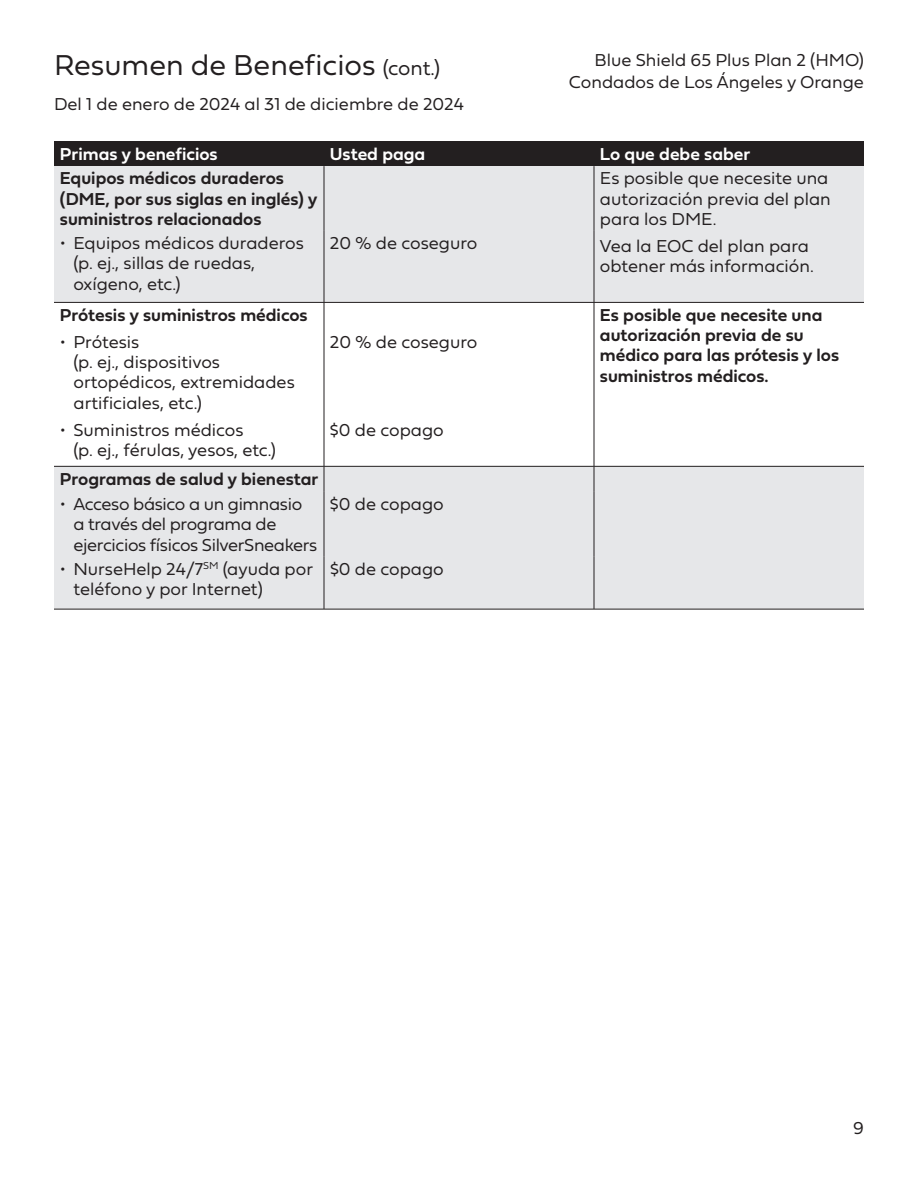
<style>
.page{position:relative;width:918px;height:1188px;background:#fff}
.page>*{position:absolute;margin:0;border:0;box-sizing:border-box;transform-origin:0 0}
.t1{font:30px "Fieldwork Geo Light";color:#231f20}
.t2{font:21px "Fieldwork Geo Light";color:#231f20}
.t3{font:18px/20.2px "Fieldwork Geo Light";color:#231f20}
.t4{font:18px/20.2px "Fieldwork Geo Demibold";color:#231f20}
.t5{font:18px/20.2px "Fieldwork Geo Light";letter-spacing:-.02em;color:#231f20}
.t6{font:18px "Fieldwork Geo Demibold";color:#fff}
</style>
<div class="page">
<div style="left:594px;top:166px;width:270px;height:136px;background:#e6e7e9"></div>
<div style="left:54px;top:142px;width:270px;height:24px;background:#231f20"></div>
<div style="left:324px;top:142px;width:270px;height:24px;background:#231f20"></div>
<div style="left:594px;top:142px;width:270px;height:24px;background:#231f20"></div>
<div style="left:54px;top:166px;width:270px;height:65px;background:#e6e7e9"></div>
<div style="left:324px;top:166px;width:270px;height:65px;background:#e6e7e9"></div>
<div style="left:54px;top:231px;width:270px;height:71px;background:#e6e7e9"></div>
<div style="left:324px;top:231px;width:270px;height:71px;background:#e6e7e9"></div>
<div style="left:54px;top:466px;width:270px;height:26px;background:#e6e7e9"></div>
<div style="left:324px;top:466px;width:270px;height:26px;background:#e6e7e9"></div>
<div style="left:594px;top:466px;width:270px;height:143px;background:#e6e7e9"></div>
<div style="left:54px;top:492px;width:270px;height:65px;background:#e6e7e9"></div>
<div style="left:324px;top:492px;width:270px;height:65px;background:#e6e7e9"></div>
<div style="left:54px;top:557px;width:270px;height:52px;background:#e6e7e9"></div>
<div style="left:324px;top:557px;width:270px;height:52px;background:#e6e7e9"></div>
<hr style="left:324px;top:166px;width:1px;height:65px;background:#231f20">
<hr style="left:594px;top:166px;width:1px;height:65px;background:#231f20">
<hr style="left:324px;top:303px;width:1px;height:163px;background:#231f20">
<hr style="left:594px;top:302px;width:270px;height:1px;background:#231f20">
<hr style="left:594px;top:303px;width:1px;height:163px;background:#231f20">
<hr style="left:54px;top:466px;width:270px;height:1px;background:#231f20">
<hr style="left:324px;top:466px;width:270px;height:1px;background:#231f20">
<svg style="left:324px;top:467px;width:1px;height:25px"></svg>
<hr style="left:594px;top:466px;width:270px;height:1px;background:#231f20">
<svg style="left:594px;top:467px;width:1px;height:25px"></svg>
<hr style="left:324px;top:492px;width:1px;height:65px;background:#231f20">
<hr style="left:594px;top:492px;width:1px;height:65px;background:#231f20">
<hr style="left:594px;top:609px;width:270px;height:1px;background:#231f20">
<hr style="left:324px;top:231px;width:1px;height:71px;background:#231f20">
<hr style="left:594px;top:231px;width:1px;height:71px;background:#231f20">
<hr style="left:54px;top:302px;width:270px;height:1px;background:#231f20">
<hr style="left:324px;top:302px;width:270px;height:1px;background:#231f20">
<hr style="left:324px;top:557px;width:1px;height:52px;background:#231f20">
<hr style="left:594px;top:557px;width:1px;height:52px;background:#231f20">
<hr style="left:54px;top:609px;width:270px;height:1px;background:#231f20">
<hr style="left:324px;top:609px;width:270px;height:1px;background:#231f20">
<h1 class="t1" style="left:54px;top:41px;width:323px">Resumen de Benefcios</h1>
<p class="t3" style="left:595px;top:49px;width:271px">Blue Shield 65 Plus Plan 2 (HMO)</p>
<p class="t2" style="left:383px;top:51px;width:59px">(cont.)</p>
<p class="t3" style="left:569px;top:71px;width:297px">Condados de Los Ángeles y Orange</p>
<p class="t3" style="left:54px;top:93px;width:411px">Del 1 de enero de 2024 al 31 de diciembre de 2024</p>
<p class="t6" style="left:60px;top:140px;width:159px">Primas y benefcios</p>
<p class="t6" style="left:330px;top:140px;width:97px">Usted paga</p>
<p class="t6" style="left:600px;top:140px;width:152px">Lo que debe saber</p>
<p class="t4" style="left:60px;top:167px;width:259px">Equipos médicos duraderos (DME, por sus siglas en inglés) y suministros relacionados</p>
<p class="t3" style="left:600px;top:167px;width:232px">Es posible que necesite una autorización previa del plan para los DME.</p>
<p class="t3" style="left:600px;top:235px;width:215px">Vea la EOC del plan para obtener más información.</p>
<p class="t3" style="left:73px;top:232px;width:232px;text-indent:-14px">• Equipos médicos duraderos (p. ej., sillas de ruedas, oxígeno, etc.)</p>
<p class="t3" style="left:330px;top:232px;width:149px">20 % de coseguro</p>
<p class="t4" style="left:60px;top:304px;width:249px">Prótesis y suministros médicos</p>
<p class="t3" style="left:73px;top:331px;width:223px;text-indent:-14px">• Prótesis<br>(p. ej., dispositivos ortopédicos, extremidades artifciales, etc.)</p>
<p class="t3" style="left:73px;top:419px;width:204px;text-indent:-14px">• Suministros médicos<br>(p. ej., férulas, yesos, etc.)</p>
<p class="t4" style="left:600px;top:304px;width:241px">Es posible que necesite una autorización previa de su médico para las prótesis y los suministros médicos.</p>
<p class="t3" style="left:330px;top:331px;width:149px">20 % de coseguro</p>
<p class="t3" style="left:330px;top:419px;width:115px">$0 de copago</p>
<p class="t4" style="left:60px;top:468px;width:260px">Programas de salud y bienestar</p>
<p class="t5" style="left:73px;top:493px;width:245px;text-indent:-14px">• Acceso básico a un gimnasio a través del programa de ejercicios físicos SilverSneakers</p>
<p class="t3" style="left:330px;top:493px;width:115px">$0 de copago</p>
<p class="t3" style="left:74px;top:558px;width:241px;text-indent:-14px">• NurseHelp 24/7<sup>SM</sup> (ayuda por teléfono y por Internet)</p>
<p class="t3" style="left:330px;top:558px;width:115px">$0 de copago</p>
<p class="t3" style="left:853px;top:1117px;width:12px">9</p>
</div>
